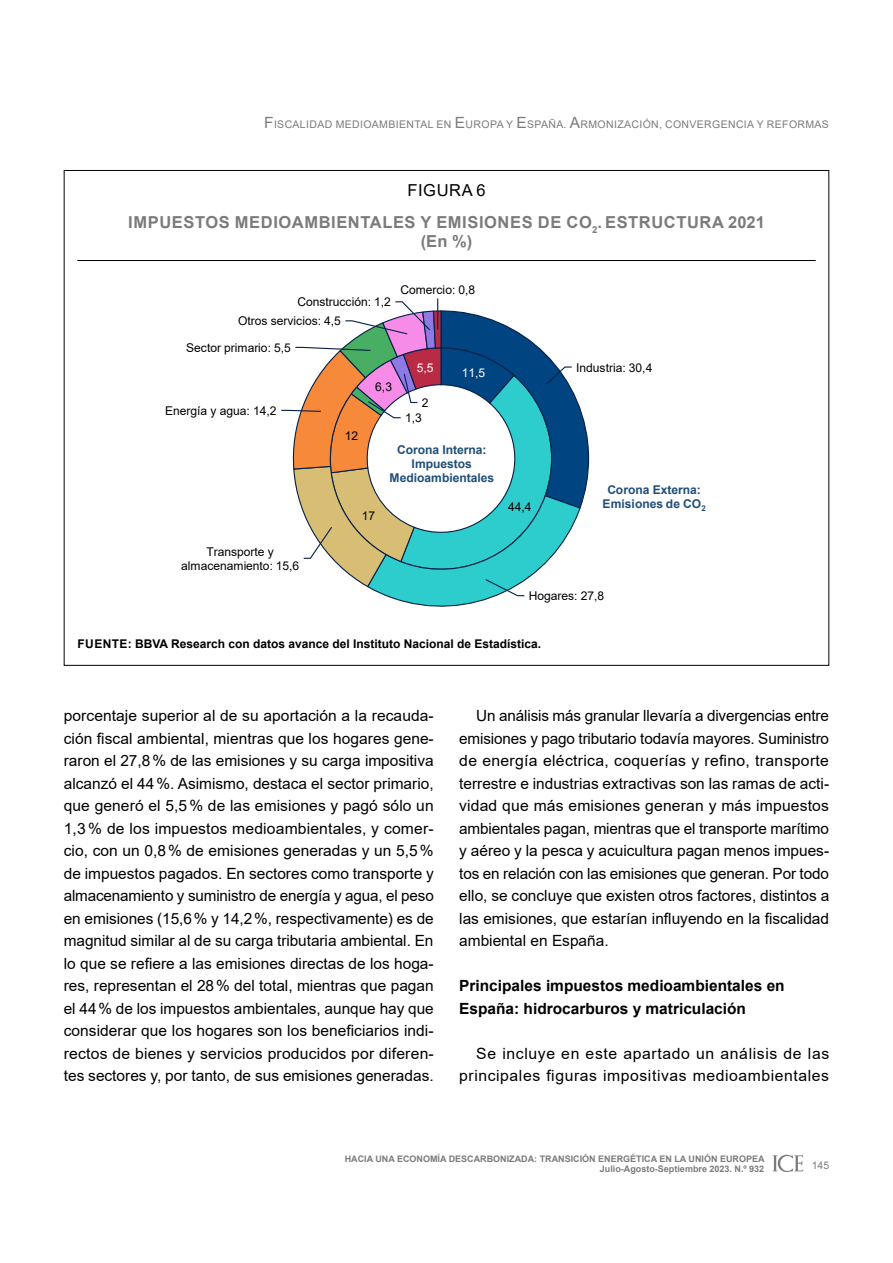
<style>
.page{position:relative;width:893px;height:1263px;background:#fff}
.page>*{position:absolute;margin:0;border:0;box-sizing:border-box;transform-origin:0 0}
.Figura_titulo{font:700 16.5px/19.5px "Arial";letter-spacing:.035em;color:#7c7b7b;text-align:center}
.Figura_numero{font:16.5px "Arial";letter-spacing:.035em;color:#000}
.Texto{font:15.45px/22.5px "Arial";letter-spacing:.01em;color:#000;text-align:justify}
.Texto-2{font:15.45px/22.5px "Arial";letter-spacing:.035em;color:#000;text-align:right}
.Ladillo_2{font:700 15.45px/22.5px "Arial";color:#000}
.t1{font:700 12.15px "Arial";color:#1f4e79}
.t2{font:12.15px "Arial";color:#000}
.t3{font:12px/13.6px "Arial";letter-spacing:-.005em;color:#000;text-align:center}
.Figura_fuente{font:700 12px "Arial";color:#000}
.t4{font:700 12px/13.8px "Arial";color:#1f4e79;text-align:center}
.t5{font:12px "Arial";color:#fff}
.t6{font:10.5px "Arial";letter-spacing:.035em;color:#7c7b7b}
.t7{font:700 9px/9.8px "Arial";color:#7c7b7b;text-align:right}
.s1{font-size:15.45px}
</style>
<div class="page">
<svg style="left:773px;top:1155px;width:30px;height:17px"></svg>
<hr style="left:77px;top:260px;width:739px;height:1px;background:#000">
<svg style="left:281px;top:301px;width:309px;height:306px"></svg>
<hr style="left:437px;top:298px;width:1px;height:31px;background:#072146">
<p class="t6" style="left:264px;top:117px;width:566px"><span class="s1">F</span>ISCALIDAD MEDIOAMBIENTAL EN <span class="s1">E</span>UROPA Y <span class="s1">E</span>SPAÑA. <span class="s1">A</span>RMONIZACIÓN, CONVERGENCIA Y REFORMAS</p>
<p class="Figura_numero" style="left:407px;top:178px;width:80px">FIGURA 6</p>
<p class="Figura_titulo" style="left:128px;top:212px;width:638px">IMPUESTOS MEDIOAMBIENTALES Y EMISIONES DE CO<sub>2</sub>. ESTRUCTURA 2021 (En %)</p>
<p class="t3" style="left:297px;top:295px;width:95px">Construcción: 1,2</p>
<p class="t3" style="left:238px;top:314px;width:104px">Otros servicios: 4,5</p>
<p class="t3" style="left:186px;top:341px;width:106px">Sector primario: 5,5</p>
<p class="t3" style="left:165px;top:404px;width:113px">Energía y agua: 14,2</p>
<p class="t3" style="left:345px;top:429px;width:15px">12</p>
<p class="t3" style="left:375px;top:380px;width:18px">6,3</p>
<p class="t3" style="left:400px;top:283px;width:76px">Comercio: 0,8</p>
<p class="t5" style="left:417px;top:360px;width:18px">5,5</p>
<p class="t3" style="left:576px;top:360px;width:78px">Industria: 30,4</p>
<p class="t5" style="left:462px;top:364px;width:25px">11,5</p>
<p class="t3" style="left:422px;top:396px;width:8px">2</p>
<p class="t3" style="left:405px;top:411px;width:18px">1,3</p>
<p class="t3" style="left:181px;top:545px;width:120px">Transporte y almacenamiento: 15,6</p>
<p class="t2" style="left:362px;top:507px;width:15px">17</p>
<p class="t1" style="left:397px;top:441px;width:91px">Corona Interna:</p>
<p class="t4" style="left:389px;top:457px;width:106px">Impuestos<br>Medioambientales</p>
<p class="t3" style="left:508px;top:500px;width:25px">44,4</p>
<p class="t4" style="left:603px;top:483px;width:105px">Corona Externa:<br>Emisiones de CO<sub>2</sub></p>
<p class="t3" style="left:529px;top:589px;width:77px">Hogares: 27,8</p>
<p class="Figura_fuente" style="left:77px;top:635px;width:465px">FUENTE: BBVA Research con datos avance del Instituto Nacional de Estadística.</p>
<p class="Texto" style="left:64px;top:705px;width:372px">porcentaje superior al de su aportación a la recauda&shy;ción fiscal ambiental, mientras que los hogares gene&shy;raron el 27,8% de las emisiones y su carga impositiva alcanzó el 44%. Asimismo, destaca el sector primario, que generó el 5,5% de las emisiones y pagó sólo un 1,3% de los impuestos medioambientales, y comer&shy;cio, con un 0,8% de emisiones generadas y un 5,5% de impuestos pagados. En sectores como transporte y almacenamiento y suministro de energía y agua, el peso en emisiones (15,6% y 14,2%, respectivamente) es de magnitud similar al de su carga tributaria ambiental. En lo que se refiere a las emisiones directas de los hoga&shy;res, representan el 28% del total, mientras que pagan el 44% de los impuestos ambientales, aunque hay que considerar que los hogares son los beneficiarios indi&shy;rectos de bienes y servicios producidos por diferen&shy;tes sectores y, por tanto, de sus emisiones generadas.</p>
<p class="Texto" style="left:459px;top:705px;width:372px;text-indent:17px">Un análisis más granular llevaría a divergencias entre emisiones y pago tributario todavía mayores. Suministro de energía eléctrica, coquerías y refino, transporte terrestre e industrias extractivas son las ramas de acti&shy;vidad que más emisiones generan y más impuestos ambientales pagan, mientras que el transporte marítimo y aéreo y la pesca y acuicultura pagan menos impues&shy;tos en relación con las emisiones que generan. Por todo ello, se concluye que existen otros factores, distintos a las emisiones, que estarían influyendo en la fiscalidad ambiental en España.</p>
<p class="Ladillo_2" style="left:459px;top:975px;width:327px">Principales impuestos medioambientales en<br>España: hidrocarburos y matriculación</p>
<p class="Texto-2" style="left:459px;top:1042px;width:372px">Se incluye en este apartado un análisis de las principales figuras impositivas medioambientales</p>
<p class="t7" style="left:345px;top:1154px;width:421px">HACIA UNA ECONOMÍA DESCARBONIZADA: TRANSICIÓN ENERGÉTICA EN LA UNIÓN EUROPEA<br>Julio-Agosto-Septiembre 2023. N.º 932</p>
<p class="t6" style="left:812px;top:1157px;width:19px">145</p>
</div>
